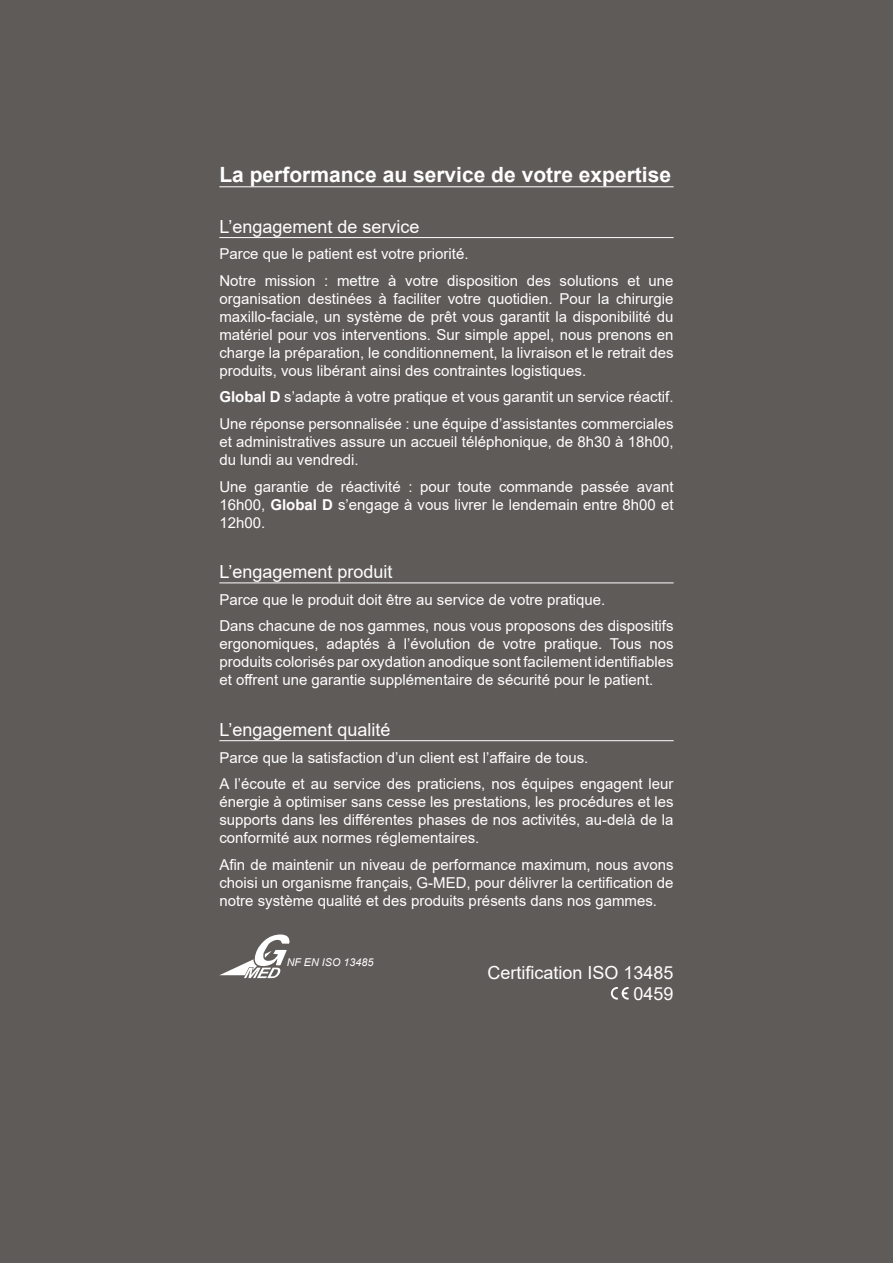
<style>
.page{position:relative;width:893px;height:1263px;background:#5f5b59}
.page>*{position:absolute;margin:0;border:0;box-sizing:border-box;transform-origin:0 0}
.t1{font:700 21px "Arial";color:#fff}
.t2{font:18px/21px "Arial";color:#fff;text-align:right}
.t3{font:15px/18px "Arial";color:#fff}
.t4{font:italic 10.8px "Arial";color:#fff}
.s1{font-weight:700}
</style>
<div class="page">
<hr style="left:219px;top:186px;width:455px;height:1px;background:#fff">
<hr style="left:219px;top:237px;width:455px;height:1px;background:#fff">
<hr style="left:219px;top:582px;width:455px;height:1px;background:#fff">
<hr style="left:219px;top:740px;width:455px;height:1px;background:#fff">
<svg style="left:219px;top:932px;width:74px;height:47px"></svg>
<svg style="left:611px;top:987px;width:18px;height:13px"></svg>
<h1 class="t1" style="left:219px;top:160px;width:453px">La performance au service de votre expertise</h1>
<p class="t2" style="left:219px;top:216px;width:202px">L’engagement de service</p>
<p class="t3" style="left:219px;top:241px;width:456px;line-height:26.5px">Parce que le patient est votre priorité.<br>Notre mission : mettre à votre disposition des solutions et une</p>
<p class="t3" style="left:219px;top:290px;width:456px;text-align:justify">organisation destinées à faciliter votre quotidien. Pour la chirurgie maxillo-faciale, un système de prêt vous garantit la disponibilité du matériel pour vos interventions. Sur simple appel, nous prenons en charge la préparation, le conditionnement, la livraison et le retrait des produits, vous libérant ainsi des contraintes logistiques.</p>
<p class="t3" style="left:219px;top:384px;width:456px;line-height:26.5px"><span class="s1">Global D</span> s’adapte à votre pratique et vous garantit un service réactif.<br>Une réponse personnalisée : une équipe d’assistantes commerciales</p>
<p class="t3" style="left:219px;top:433px;width:456px">et administratives assure un accueil téléphonique, de 8h30 à 18h00, du lundi au vendredi.</p>
<p class="t3" style="left:219px;top:477px;width:456px;text-align:justify">Une garantie de réactivité : pour toute commande passée avant 16h00, <span class="s1">Global D</span> s’engage à vous livrer le lendemain entre 8h00 et 12h00.</p>
<p class="t2" style="left:219px;top:561px;width:175px">L’engagement produit</p>
<p class="t3" style="left:219px;top:586px;width:456px;line-height:26.5px">Parce que le produit doit être au service de votre pratique.<br>Dans chacune de nos gammes, nous vous proposons des dispositifs</p>
<p class="t3" style="left:219px;top:635px;width:456px;text-align:justify">ergonomiques, adaptés à l’évolution de votre pratique. Tous nos produits colorisés par oxydation anodique sont facilement identifiables et offrent une garantie supplémentaire de sécurité pour le patient.</p>
<p class="t2" style="left:219px;top:719px;width:173px">L’engagement qualité</p>
<p class="t3" style="left:219px;top:744px;width:456px;line-height:26.5px">Parce que la satisfaction d’un client est l’affaire de tous.<br>A l’écoute et au service des praticiens, nos équipes engagent leur</p>
<p class="t3" style="left:219px;top:793px;width:456px;text-align:justify">énergie à optimiser sans cesse les prestations, les procédures et les supports dans les différentes phases de nos activités, au-delà de la conformité aux normes réglementaires.</p>
<p class="t3" style="left:219px;top:855px;width:456px;text-align:justify">Afin de maintenir un niveau de performance maximum, nous avons choisi un organisme français, G-MED, pour délivrer la certification de notre système qualité et des produits présents dans nos gammes.</p>
<p class="t4" style="left:287px;top:955px;width:88px">NF EN ISO 13485</p>
<p class="t2" style="left:487px;top:962px;width:188px">Certification ISO 13485<br>0459</p>
</div>
